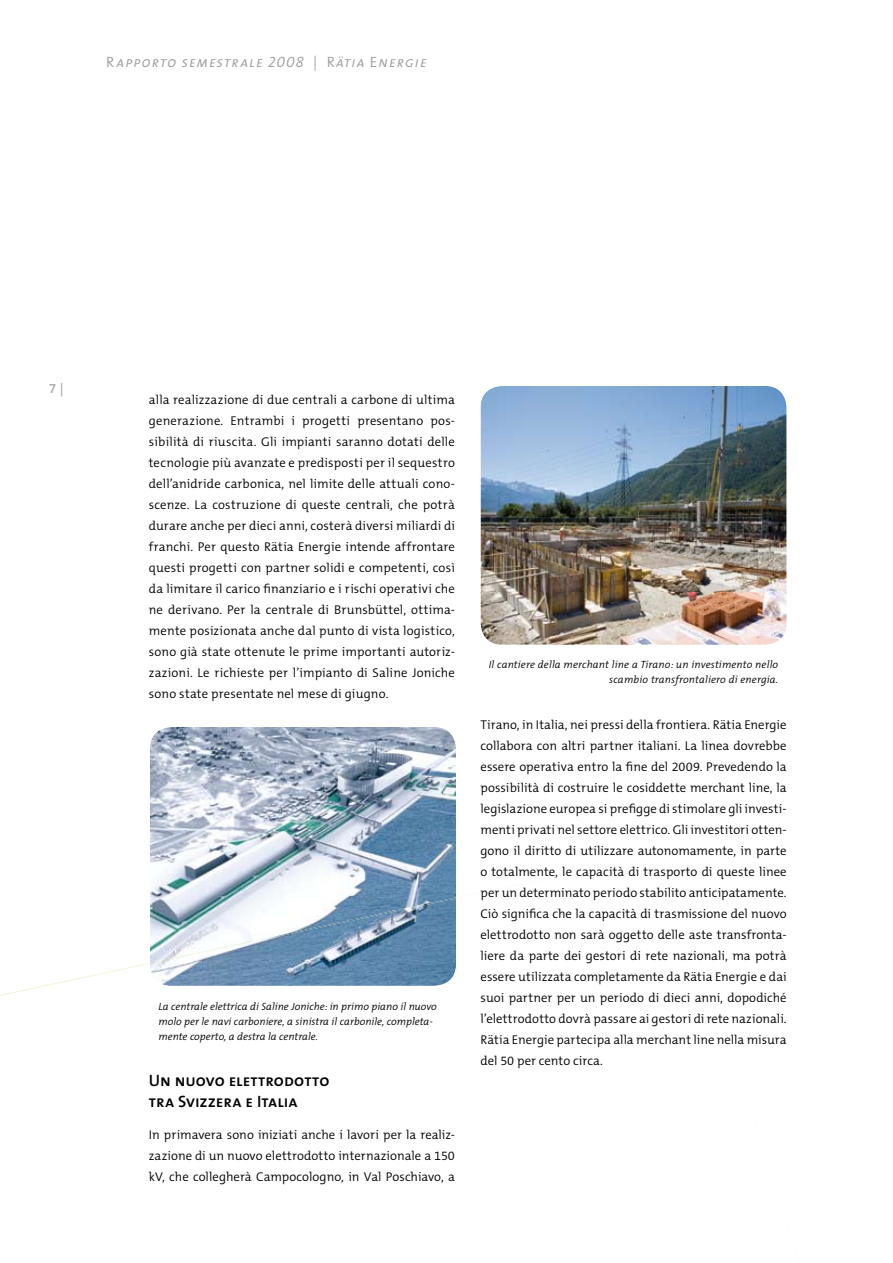
<style>
.page{position:relative;width:893px;height:1263px;background:#fff}
.page>*{position:absolute;margin:0;border:0;box-sizing:border-box;transform-origin:0 0}
.t1{font:16.5px/21px "The Sans Semi Bold Caps";color:#000}
.t2{font:italic 15px "The Sans Semi Light Caps";letter-spacing:.065em;color:#9c9d9f}
.t3{font:13.5px "The Mix B5 Plain";color:#9c9d9f}
.t4{font:300 12.75px/21px "The Mix B4";letter-spacing:.005em;color:#000;text-align:justify}
.t5{font:italic 300 10.5px/15px "The Mix B4";color:#000;text-align:right}
.s1{font-style:normal}
</style>
<div class="page">
<img style="left:480px;top:386px;width:307px;height:259px">
<img style="left:150px;top:727px;width:306px;height:259px">
<img style="left:150px;top:897px;width:306px;height:67px">
<p class="t2" style="left:106px;top:52px;width:322px"><span class="s1">R</span>apporto semestrale 2008 | <span class="s1">R</span>ätia <span class="s1">E</span>nergie</p>
<p class="t3" style="left:49px;top:381px;width:16px">7 |</p>
<p class="t4" style="left:149px;top:389px;width:308px">alla realizzazione di due centrali a carbone di ultima generazione. Entrambi i progetti presentano pos&shy;sibilità di riuscita. Gli impianti saranno dotati delle tecnologie più avanzate e predisposti per il sequestro dell’anidride carbonica, nel limite delle attuali cono&shy;scenze. La costruzione di queste centrali, che potrà durare anche per dieci anni, costerà diversi miliardi di franchi. Per questo Rätia Energie intende affrontare questi progetti con partner solidi e competenti, così da limitare il carico finanziario e i rischi operativi che ne derivano. Per la centrale di Brunsbüttel, ottima&shy;mente posizionata anche dal punto di vista logistico, sono già state ottenute le prime importanti autoriz&shy;zazioni. Le richieste per l’impianto di Saline Joniche sono state presentate nel mese di giugno.</p>
<p class="t5" style="left:158px;top:999px;width:280px;text-align:left">La centrale elettrica di Saline Joniche: in primo piano il nuovo molo per le navi carboniere, a sinistra il carbonile, completa&shy;mente coperto, a destra la centrale.</p>
<p class="t1" style="left:149px;top:1070px;width:182px">Un nuovo elettrodotto tra Svizzera e Italia</p>
<p class="t4" style="left:149px;top:1124px;width:308px">In primavera sono iniziati anche i lavori per la realiz&shy;zazione di un nuovo elettrodotto internazionale a 150 kV, che collegherà Campocologno, in Val Poschiavo, a</p>
<p class="t5" style="left:489px;top:657px;width:291px">Il cantiere della merchant line a Tirano: un investimento nello scambio transfrontaliero di energia.</p>
<p class="t4" style="left:480px;top:715px;width:308px">Tirano, in Italia, nei pressi della frontiera. Rätia Energie collabora con altri partner italiani. La linea dovrebbe essere operativa entro la fine del 2009. Prevedendo la possibilità di costruire le cosiddette merchant line, la legislazione europea si prefigge di stimolare gli investi&shy;menti privati nel settore elettrico. Gli investitori otten&shy;gono il diritto di utilizzare autonomamente, in parte o totalmente, le capacità di trasporto di queste linee per un determinato periodo stabilito anticipatamente.<br>Ciò significa che la capacità di trasmissione del nuovo elettrodotto non sarà oggetto delle aste transfronta&shy;liere da parte dei gestori di rete nazionali, ma potrà essere utilizzata completamente da Rätia Energie e dai suoi partner per un periodo di dieci anni, dopodiché l’elettrodotto dovrà passare ai gestori di rete nazionali.<br>Rätia Energie partecipa alla merchant line nella misura del 50 per cento circa.</p>
</div>
